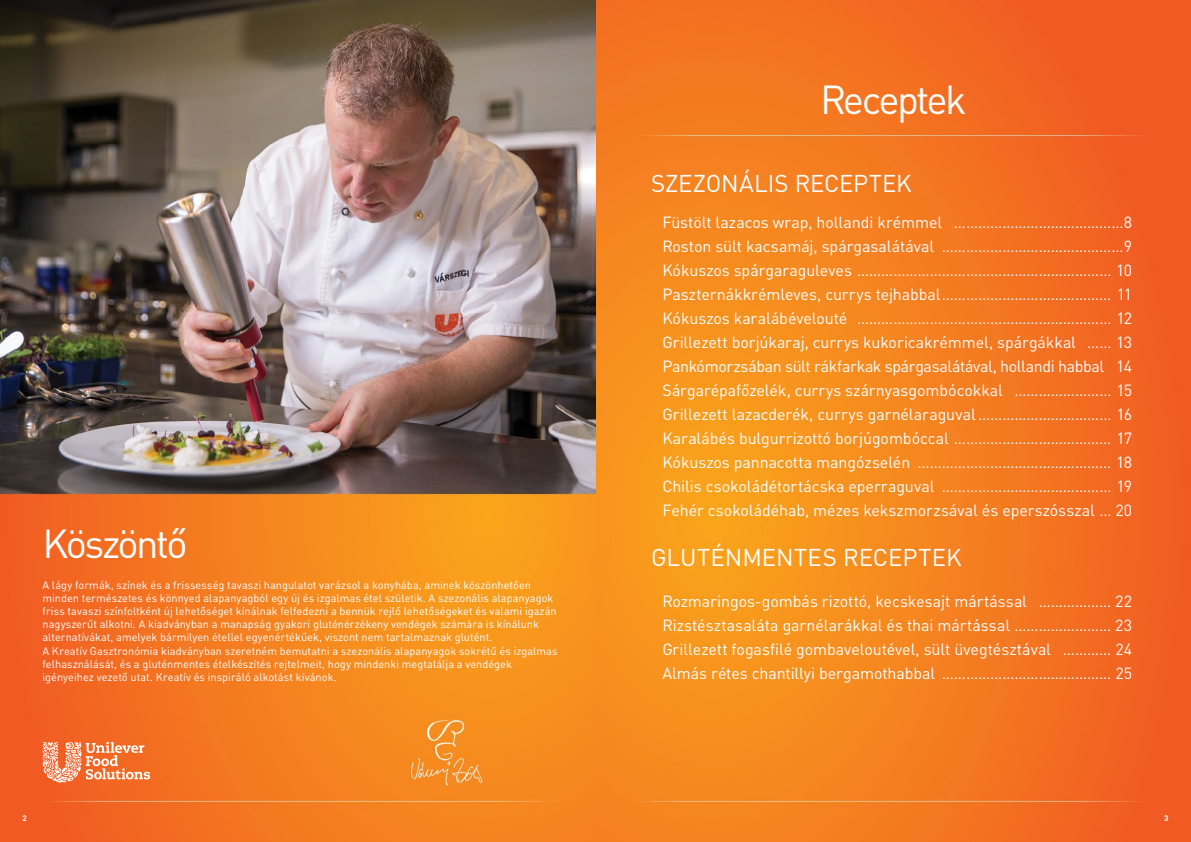
<style>
.page{position:relative;width:1191px;height:842px;background:#fff}
.page>*{position:absolute;margin:0;border:0;box-sizing:border-box;transform-origin:0 0}
.t1{font:40px "DIN Pro";letter-spacing:-.065em;color:#fff}
.t2{font:24px "DIN Pro";color:#fff}
.t3{font:16px/24px "DIN Pro";letter-spacing:-.005em;color:#fff;text-align:justify}
.t4{font:11px/13.2px "DIN Pro";color:#fff}
.t5{font:700 8px "DIN Pro";color:#fff}
</style>
<div class="page">
<img style="left:0;top:0;width:1191px;height:842px">
<svg style="left:43px;top:742px;width:107px;height:40px;background:#f59466"></svg>
<h1 class="t1" style="left:43px;top:516px;width:146px">Köszöntő</h1>
<p class="t4" style="left:43px;top:577px;width:516px">A lágy formák, színek és a frissesség tavaszi hangulatot varázsol a konyhába, aminek köszönhetően minden természetes és könnyed alapanyagból egy új és izgalmas étel születik. A szezonális alapanyagok friss tavaszi színfoltként új lehetőséget kínálnak felfedezni a bennük rejlő lehetőségeket és valami igazán nagyszerűt alkotni. A kiadványban a manapság gyakori gluténérzékeny vendégek számára is kínálunk alternatívákat, amelyek bármilyen étellel egyenértékűek, viszont nem tartalmaznak glutént.<br>A Kreatív Gasztronómia kiadványban szeretném bemutatni a szezonális alapanyagok sokrétű és izgalmas felhasználását, és a gluténmentes ételkészítés rejtelmeit, hogy mindenki megtalálja a vendégek igényeihez vezető utat. Kreatív és inspiráló alkotást kívánok.</p>
<h1 class="t1" style="left:820px;top:72px;width:148px">Receptek</h1>
<h2 class="t2" style="left:651px;top:167px;width:262px">SZEZONÁLIS RECEPTEK</h2>
<p class="t3" style="left:662px;top:209px;width:471px">Füstölt lazacos wrap, hollandi krémmel ……………………………………8<br>Roston sült kacsamáj, spárgasalátával ………………………………………9<br>Kókuszos spárgaraguleves ……………………………………………………… 10<br>Paszternákkrémleves, currys tejhabbal…………………………………… 11<br>Kókuszos karalábévelouté ……………………………………………………… 12<br>Grillezett borjúkaraj, currys kukoricakrémmel, spárgákkal …… 13<br>Pankómorzsában sült rákfarkak spárgasalátával, hollandi habbal 14<br>Sárgarépafőzelék, currys szárnyasgombócokkal …………………… 15<br>Grillezett lazacderék, currys garnélaraguval…………………………… 16<br>Karalábés bulgurrizottó borjúgombóccal ………………………………… 17<br>Kókuszos pannacotta mangózselén ………………………………………… 18<br>Chilis csokoládétortácska eperraguval …………………………………… 19<br>Fehér csokoládéhab, mézes kekszmorzsával és eperszósszal … 20</p>
<h2 class="t2" style="left:651px;top:540px;width:312px">GLUTÉNMENTES RECEPTEK</h2>
<p class="t3" style="left:662px;top:588px;width:471px">Rozmaringos-gombás rizottó, kecskesajt mártással ……………… 22<br>Rizstésztasaláta garnélarákkal és thai mártással …………………… 23<br>Grillezett fogasfilé gombaveloutével, sült üvegtésztával ………… 24<br>Almás rétes chantillyi bergamothabbal …………………………………… 25</p>
<p class="t5" style="left:23px;top:813px;width:6px">2</p>
<p class="t5" style="left:1164px;top:813px;width:6px">3</p>
</div>
